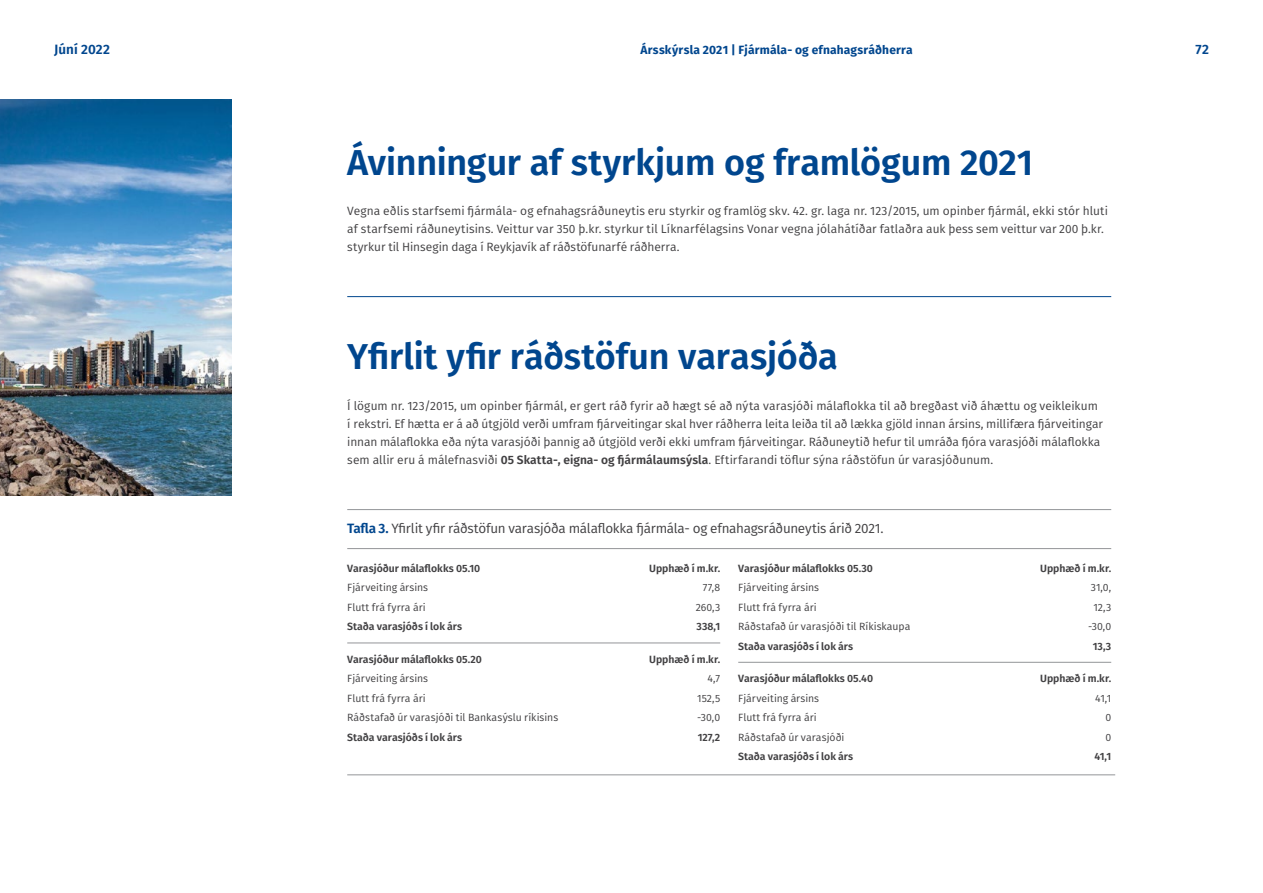
<style>
.page{position:relative;width:1263px;height:893px;background:#fff}
.page>*{position:absolute;margin:0;border:0;box-sizing:border-box;transform-origin:0 0}
.t1{font:600 36px "Fira GO";letter-spacing:-.005em;color:#00468e}
.t2{font:13.5px "Fira GO";letter-spacing:-.015em;color:#414042}
.t3{font:600 13.5px "Fira GO";letter-spacing:.01em;color:#00468e}
.t4{font:12px/18px "Fira GO";letter-spacing:.005em;color:#414042}
.t5{font:700 12px "Fira GO";letter-spacing:.015em;color:#00468e}
.t6{font:10.5px/19.5px "Fira GO";letter-spacing:.005em;color:#414042}
.t7{font:600 10.5px "Fira GO";color:#414042}
.s1{font-weight:600}
.s2{font-weight:600;color:#00468e}
</style>
<div class="page">
<img style="left:0;top:100px;width:231px;height:396px">
<hr style="left:347px;top:296px;width:764px;height:1px;background:#00468e">
<hr style="left:347px;top:643px;width:373px;height:1px;background:#939598">
<hr style="left:347px;top:775px;width:768px;height:1px;background:#939598">
<hr style="left:738px;top:662px;width:373px;height:1px;background:#939598">
<hr style="left:347px;top:509px;width:764px;height:1px;background:#939598">
<hr style="left:347px;top:548px;width:764px;height:1px;background:#939598">
<p class="t3" style="left:54px;top:41px;width:57px">Júní 2022</p>
<p class="t5" style="left:640px;top:43px;width:274px">Ársskýrsla 2021 | Fjármála- og efnahagsráðherra</p>
<p class="t3" style="left:1195px;top:41px;width:15px">72</p>
<h1 class="t1" style="left:347px;top:141px;width:687px">Ávinningur af styrkjum og framlögum 2021</h1>
<p class="t4" style="left:347px;top:202px;width:762px">Vegna eðlis starfsemi fjármála- og efnahagsráðuneytis eru styrkir og framlög skv. 42. gr. laga nr. 123/2015, um opinber fjármál, ekki stór hluti af starfsemi ráðuneytisins. Veittur var 350 þ.kr. styrkur til Líknarfélagsins Vonar vegna jólahátíðar fatlaðra auk þess sem veittur var 200 þ.kr. styrkur til Hinsegin daga í Reykjavík af ráðstöfunarfé ráðherra.</p>
<h1 class="t1" style="left:347px;top:335px;width:492px">Yfirlit yfir ráðstöfun varasjóða</h1>
<p class="t4" style="left:347px;top:397px;width:757px">Í lögum nr. 123/2015, um opinber fjármál, er gert ráð fyrir að hægt sé að nýta varasjóði málaflokka til að bregðast við áhættu og veikleikum í rekstri. Ef hætta er á að útgjöld verði umfram fjárveitingar skal hver ráðherra leita leiða til að lækka gjöld innan ársins, millifæra fjárveitingar innan málaflokka eða nýta varasjóði þannig að útgjöld verði ekki umfram fjárveitingar. Ráðuneytið hefur til umráða fjóra varasjóði málaflokka sem allir eru á málefnasviði <span class="s1">05 Skatta-, eigna- og fjármálaumsýsla</span>. Eftirfarandi töflur sýna ráðstöfun úr varasjóðunum.</p>
<p class="t2" style="left:347px;top:521px;width:538px"><span class="s2">Tafla 3.</span> Yfirlit yfir ráðstöfun varasjóða málaflokka fjármála- og efnahagsráðuneytis árið 2021.</p>
<p class="t7" style="left:738px;top:562px;width:136px">Varasjóður málaflokks 05.30</p>
<p class="t6" style="left:738px;top:578px;width:174px">Fjárveiting ársins<br>Flutt frá fyrra ári<br>Ráðstafað úr varasjóði til Ríkiskaupa</p>
<p class="t7" style="left:738px;top:640px;width:116px">Staða varasjóðs í lok árs</p>
<p class="t7" style="left:738px;top:672px;width:136px">Varasjóður málaflokks 05.40</p>
<p class="t6" style="left:738px;top:688px;width:108px">Fjárveiting ársins<br>Flutt frá fyrra ári<br>Ráðstafað úr varasjóði</p>
<p class="t7" style="left:738px;top:750px;width:116px">Staða varasjóðs í lok árs</p>
<p class="t7" style="left:649px;top:562px;width:73px">Upphæð í m.kr.</p>
<p class="t6" style="left:696px;top:578px;width:26px;text-align:right">77,8<br>260,3</p>
<p class="t7" style="left:697px;top:620px;width:25px">338,1</p>
<p class="t7" style="left:649px;top:653px;width:73px">Upphæð í m.kr.</p>
<p class="t6" style="left:697px;top:669px;width:25px;text-align:justify;text-indent:10px">4,7<br>152,5 -30,0</p>
<p class="t7" style="left:698px;top:731px;width:24px">127,2</p>
<p class="t7" style="left:347px;top:562px;width:135px">Varasjóður málaflokks 05.10</p>
<p class="t6" style="left:347px;top:578px;width:82px">Fjárveiting ársins<br>Flutt frá fyrra ári</p>
<p class="t7" style="left:347px;top:620px;width:116px">Staða varasjóðs í lok árs</p>
<p class="t7" style="left:347px;top:653px;width:136px">Varasjóður málaflokks 05.20</p>
<p class="t6" style="left:347px;top:669px;width:213px">Fjárveiting ársins<br>Flutt frá fyrra ári<br>Ráðstafað úr varasjóði til Bankasýslu ríkisins</p>
<p class="t7" style="left:347px;top:731px;width:116px">Staða varasjóðs í lok árs</p>
<p class="t7" style="left:1040px;top:562px;width:73px">Upphæð í m.kr.</p>
<p class="t6" style="left:1088px;top:578px;width:25px;text-align:center">31,0,<br>12,3 -30,0</p>
<p class="t7" style="left:1093px;top:640px;width:20px">13,3</p>
<p class="t7" style="left:1040px;top:672px;width:73px">Upphæð í m.kr.</p>
<p class="t6" style="left:1105px;top:688px;width:7px;text-align:justify;text-indent:-10px">41,1<br>0<br>0</p>
<p class="t7" style="left:1094px;top:750px;width:18px">41,1</p>
</div>
